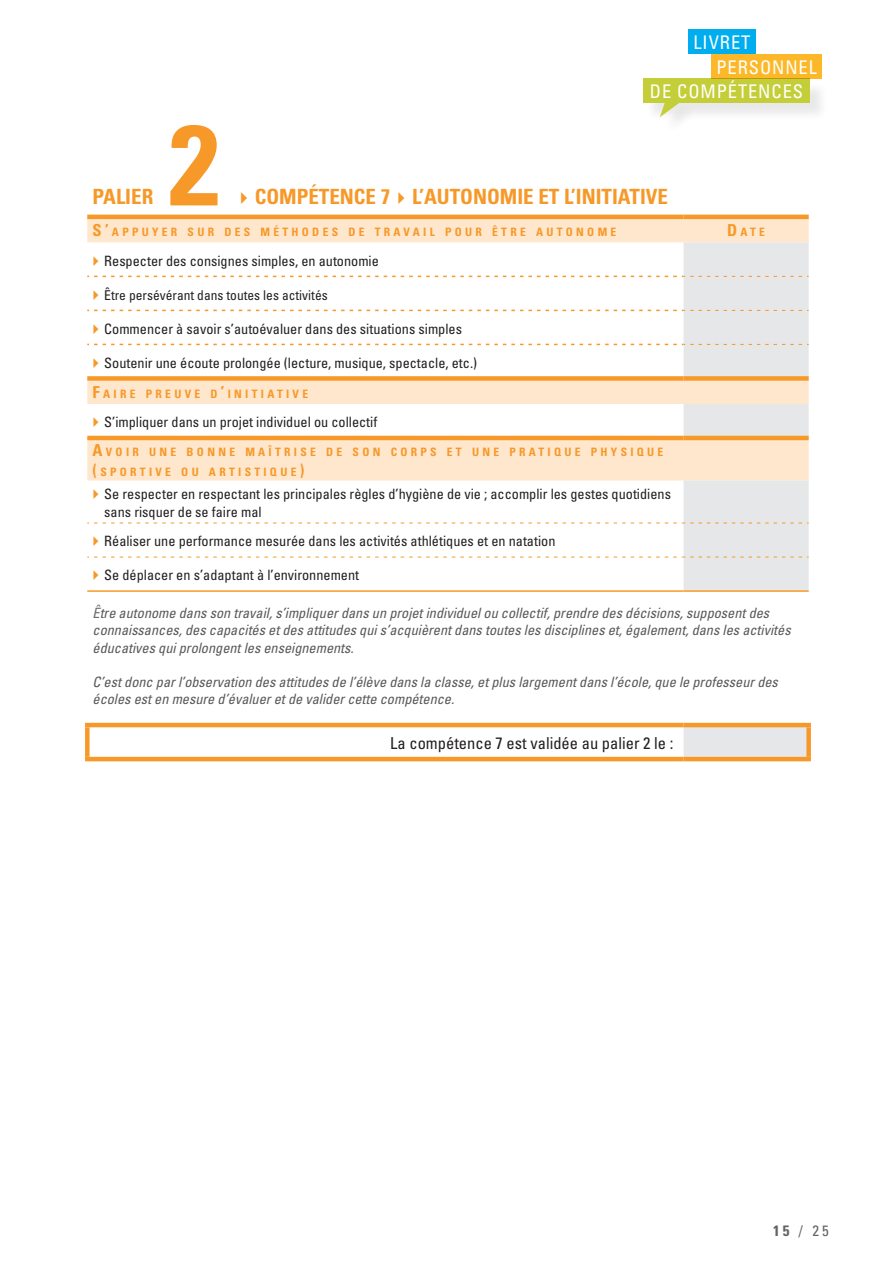
<style>
.page{position:relative;width:893px;height:1263px;background:#fff}
.page>*{position:absolute;margin:0;border:0;box-sizing:border-box;transform-origin:0 0}
.t1{font:700 condensed 113.85px "Univers";color:#f79929}
.t2{font:700 condensed 21px "Univers";color:#f79929}
.t3{font:condensed 18.75px "Univers";letter-spacing:.05em;color:#fff}
.t4{font:condensed 16.5px "Univers";color:#231f20}
.t5{font:condensed 15px "Univers";color:#636366}
.t6{font:condensed 14.25px/17.1px "Univers";color:#231f20}
.t7{font:italic condensed 14.25px/17.1px "Univers";color:#57585a}
.t8{font:condensed 13.5px "Univers";color:#231f20}
.t9{font:700 condensed 11.55px/19.8px "Univers";letter-spacing:.285em;color:#f79929}
.s1{font-size:16.5px}
.s2{color:#6c6d70}
.s3{font-weight:700}
</style>
<div class="page">
<div style="left:688px;top:30px;width:67px;height:24px;background:#00aeef"></div>
<div style="left:711px;top:54px;width:111px;height:24px;background:#fcb828"></div>
<div style="left:645px;top:81px;width:183px;height:41px;background:#f3f3f3"></div>
<div style="left:643px;top:78px;width:167px;height:25px;background:#c4ce38"></div>
<div style="left:662px;top:105px;width:34px;height:30px;background:#231f20;opacity:.1"></div>
<svg style="left:660px;top:103px;width:20px;height:14px"></svg>
<svg style="left:87px;top:214px;width:722px;height:543px"></svg>
<svg style="left:87px;top:219px;width:722px;height:261px"></svg>
<svg style="left:684px;top:242px;width:125px;height:515px;fill:#e6e7e9"></svg>
<div style="left:87px;top:376px;width:597px;height:5px;background:#f79929"></div>
<div style="left:684px;top:376px;width:125px;height:5px;background:#f79929"></div>
<hr style="left:87px;top:436px;width:597px;height:4px;background:#f79929">
<hr style="left:684px;top:436px;width:125px;height:4px;background:#f79929">
<hr style="left:87px;top:215px;width:597px;height:4px;background:#f79929">
<hr style="left:684px;top:215px;width:125px;height:4px;background:#f79929">
<hr style="left:87px;top:590px;width:597px;height:2px;background:#f79929">
<hr style="left:85px;top:723px;width:599px;height:4px;background:#f79929">
<div style="left:85px;top:727px;width:5px;height:30px;background:#f79929"></div>
<hr style="left:684px;top:723px;width:127px;height:4px;background:#f79929">
<div style="left:806px;top:727px;width:5px;height:30px;background:#f79929"></div>
<hr style="left:85px;top:757px;width:599px;height:4px;background:#f79929">
<hr style="left:684px;top:757px;width:127px;height:4px;background:#f79929">
<svg style="left:87px;top:523px;width:722px;height:1px"></svg>
<svg style="left:87px;top:344px;width:722px;height:1px"></svg>
<svg style="left:87px;top:276px;width:722px;height:1px"></svg>
<svg style="left:87px;top:310px;width:722px;height:1px"></svg>
<svg style="left:87px;top:557px;width:722px;height:1px"></svg>
<hr style="left:684px;top:590px;width:125px;height:2px;background:#f79929">
<svg style="left:94px;top:256px;width:5px;height:10px"></svg>
<svg style="left:94px;top:290px;width:5px;height:10px"></svg>
<svg style="left:94px;top:324px;width:5px;height:10px"></svg>
<svg style="left:94px;top:358px;width:5px;height:10px"></svg>
<svg style="left:94px;top:417px;width:5px;height:10px"></svg>
<svg style="left:94px;top:490px;width:5px;height:9px"></svg>
<svg style="left:94px;top:536px;width:5px;height:10px"></svg>
<svg style="left:94px;top:570px;width:5px;height:10px"></svg>
<h3 class="t3" style="left:693px;top:31px;width:58px">LIVRET</h3>
<h3 class="t3" style="left:716px;top:55px;width:102px">PERSONNEL</h3>
<h3 class="t3" style="left:650px;top:80px;width:155px">DE COMPÉTENCES</h3>
<h1 class="t1" style="left:169px;top:95px;width:52px">2</h1>
<h2 class="t2" style="left:93px;top:183px;width:62px">PALIER</h2>
<h2 class="t2" style="left:255px;top:183px;width:415px">COMPÉTENCE 7 L’AUTON OMIE ET L’IN ITIATIVE</h2>
<p class="t9" style="left:93px;top:222px;width:525px"><span class="s1">S’</span>APPUYER SUR DES MÉTHODES DE TRAVAIL POUR ÊTRE AUTONOME</p>
<p class="t9" style="left:727px;top:222px;width:39px"><span class="s1">D</span>ATE</p>
<p class="t6" style="left:104px;top:252px;width:276px">Respecter des consignes simples, en autonomie</p>
<p class="t8" style="left:104px;top:286px;width:225px">Être persévérant dans toutes les activités</p>
<p class="t6" style="left:104px;top:320px;width:359px">Commencer à savoir s’autoévaluer dans des situations simples</p>
<p class="t6" style="left:104px;top:354px;width:374px">Soutenir une écoute prolongée (lecture, musique, spectacle, etc.)</p>
<p class="t9" style="left:93px;top:383px;width:217px"><span class="s1">F</span>AIRE PREUVE D<span class="s1">’</span>INITIATIVE</p>
<p class="t6" style="left:104px;top:413px;width:275px">S’impliquer dans un projet individuel ou collectif</p>
<p class="t9" style="left:93px;top:442px;width:572px"><span class="s1">A</span>VOIR UNE BONNE MAÎTRISE DE SON CORPS ET UNE PRATIQUE PHYSIQUE <span class="s1">(</span>SPORTIVE OU ARTISTIQUE<span class="s1">)</span></p>
<p class="t6" style="left:104px;top:485px;width:568px">Se respecter en respectant les principales règles d’hygiène de vie ; accomplir les gestes quotidiens sans risquer de se faire mal</p>
<p class="t6" style="left:104px;top:532px;width:453px">Réaliser une performance mesurée dans les activités athlétiques et en natation</p>
<p class="t6" style="left:104px;top:566px;width:256px">Se déplacer en s’adaptant à l’environnement</p>
<p class="t7" style="left:93px;top:604px;width:700px"><span class="s2">Ê</span>tre autonome dans son travail, s’impliquer dans un projet individuel ou collectif, prendre des décisions, supposent des connaissances, des capacités et des attitudes qui s’acquièrent dans toutes les disciplines et, également, dans les activités éducatives qui prolongent les enseignements.</p>
<p class="t7" style="left:93px;top:673px;width:687px">C’est donc par l’observation des attitudes de l’élève dans la classe, et plus largement dans l’école, que le professeur des écoles est en mesure d’évaluer et de valider cette compétence.</p>
<p class="t4" style="left:390px;top:732px;width:285px">La compétence 7 est validée au palier 2 le :</p>
<p class="t5" style="left:773px;top:1221px;width:57px"><span class="s3">15</span> / 25</p>
</div>
